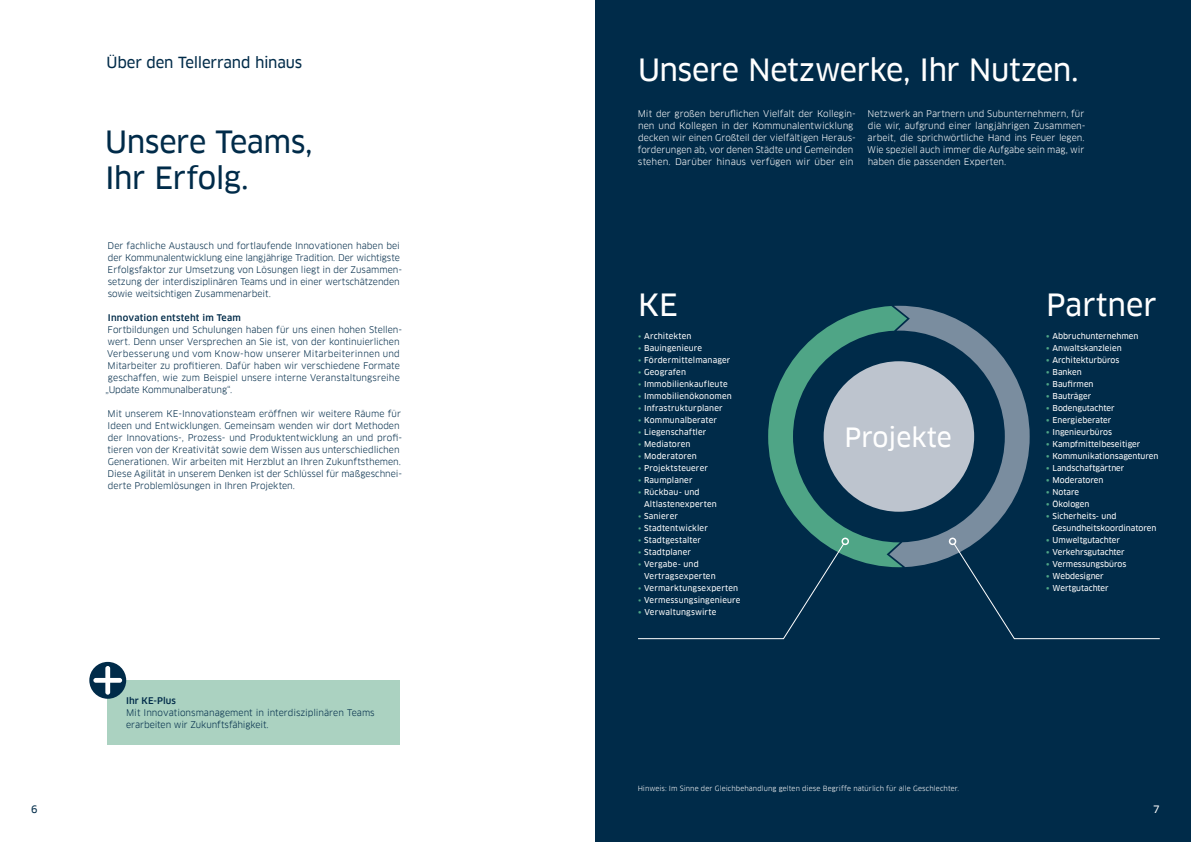
<style>
.page{position:relative;width:1191px;height:842px;background:#fff}
.page>*{position:absolute;margin:0;border:0;box-sizing:border-box;transform-origin:0 0}
.t1{font:30px "Clanfor LBBW News";letter-spacing:-.015em;color:#fff}
.t2{font:30px/36px "Clanfor LBBW News";letter-spacing:-.02em;color:#002b49}
.t3{font:26px "Clanfor LBBW News";color:#fff}
.t4{font:15px "Clanfor LBBW News";letter-spacing:-.015em;color:#002b49}
.t5{font:10px "Clanfor LBBW News";color:#002b49}
.t6{font:10px "Clanfor LBBW News";color:#fff}
.t7{font:9px/12px "Clanfor LBBW";color:#002b49}
.t8{font:9px/12px "Clanfor LBBW";color:#fff}
.t9{font:500 9px "Clanfor LBBW";letter-spacing:.02em;color:#002b49}
.t10{font:500 9px "Clanfor LBBW";color:#002b49}
.t11{font:8px/12px "Clanfor LBBW News";letter-spacing:.005em;color:#fff}
.t12{font:7px "Clanfor LBBW";letter-spacing:.01em;color:#fff}
.s1{color:#4fa586}
.s2{font-family:"Clanfor LBBW";font-weight:500;font-size:8.4px;color:#4fa586}
</style>
<div class="page">
<div style="left:595px;top:0;width:596px;height:842px;background:#002b49"></div>
<div style="left:108px;top:680px;width:292px;height:64px;background:#abd2c1"></div>
<div style="left:89px;top:662px;width:37px;height:37px;background:#002b49;border-radius:50%"></div>
<div style="left:105px;top:666px;width:5px;height:29px;background:#fff;border-radius:2px"></div>
<div style="left:93px;top:678px;width:29px;height:5px;background:#fff;border-radius:2px"></div>
<svg style="left:638px;top:306px;width:522px;height:334px"></svg>
<div style="left:841px;top:538px;width:8px;height:7px;border:2px solid #fff;border-radius:50%"></div>
<h3 class="t4" style="left:107px;top:54px;width:197px">Über den Tellerrand hinaus</h3>
<h1 class="t2" style="left:105px;top:124px;width:209px">Unsere Teams,<br>Ihr Erfolg.</h1>
<p class="t7" style="left:108px;top:239px;width:296px">Der fachliche Austausch und fortlaufende Innovationen haben bei der Kommunalentwicklung eine langjährige Tradition. Der wichtigste Erfolgsfaktor zur Umsetzung von Lösungen liegt in der Zusammen&shy;setzung der interdisziplinären Teams und in einer wertschätzenden sowie weitsichtigen Zusammenarbeit.</p>
<p class="t9" style="left:108px;top:312px;width:135px">Innovation entsteht im Team</p>
<p class="t7" style="left:105px;top:323px;width:298px">Fortbildungen und Schulungen haben für uns einen hohen Stellen&shy;wert. Denn unser Versprechen an Sie ist, von der kontinuierlichen Verbesserung und vom Know-how unserer Mitarbeiterinnen und Mitarbeiter zu profitieren. Dafür haben wir verschiedene Formate geschaffen, wie zum Beispiel unsere interne Veranstaltungsreihe „Update Kommunalberatung“.</p>
<p class="t7" style="left:108px;top:407px;width:296px">Mit unserem KE-Innovationsteam eröffnen wir weitere Räume für Ideen und Entwicklungen. Gemeinsam wenden wir dort Methoden der Innovations-, Prozess- und Produktentwicklung an und profi&shy;tieren von der Kreativität sowie dem Wissen aus unterschiedlichen Generationen. Wir arbeiten mit Herzblut an Ihren Zukunftsthemen.<br>Diese Agilität in unserem Denken ist der Schlüssel für maßgeschnei&shy;derte Problemlösungen in Ihren Projekten.</p>
<p class="t5" style="left:31px;top:803px;width:8px">6</p>
<p class="t10" style="left:126px;top:695px;width:51px">Ihr KE-Plus</p>
<p class="t7" style="left:126px;top:707px;width:250px">Mit Innovationsmanagement in interdisziplinären Teams erarbeiten wir Zukunftsfähigkeit.</p>
<h1 class="t1" style="left:638px;top:52px;width:442px">Unsere Netzwerke, Ihr Nutzen.</h1>
<p class="t8" style="left:638px;top:107px;width:220px">Mit der großen beruflichen Vielfalt der Kollegin&shy;nen und Kollegen in der Kommunalentwicklung decken wir einen Großteil der vielfältigen Heraus&shy;forderungen ab, vor denen Städte und Gemeinden stehen. Darüber hinaus verfügen wir über ein</p>
<p class="t8" style="left:867px;top:107px;width:220px">Netzwerk an Partnern und Subunternehmern, für die wir, aufgrund einer langjährigen Zusammen&shy;arbeit, die sprichwörtliche Hand ins Feuer legen.<br>Wie speziell auch immer die Aufgabe sein mag, wir haben die passenden Experten.</p>
<h1 class="t1" style="left:638px;top:287px;width:41px">KE</h1>
<h1 class="t1" style="left:1046px;top:287px;width:112px">Partner</h1>
<p class="t11" style="left:638px;top:330px;width:55px"><span class="s1">•</span> Architekten</p>
<p class="t11" style="left:638px;top:342px;width:66px"><span class="s1">•</span> Bauingenieure</p>
<p class="t11" style="left:638px;top:354px;width:94px"><span class="s1">•</span> Fördermittelmanager</p>
<p class="t11" style="left:638px;top:366px;width:49px"><span class="s1">•</span> Geografen</p>
<p class="t11" style="left:638px;top:378px;width:91px"><span class="s1">•</span> Immobilienkaufleute</p>
<p class="t11" style="left:638px;top:390px;width:95px"><span class="s1">•</span> Immobilienökonomen</p>
<p class="t11" style="left:638px;top:402px;width:86px"><span class="s1">•</span> Infrastrukturplaner</p>
<p class="t11" style="left:638px;top:414px;width:81px"><span class="s1">•</span> Kommunalberater</p>
<p class="t11" style="left:638px;top:426px;width:70px"><span class="s1">•</span> Liegenschaftler</p>
<p class="t11" style="left:638px;top:438px;width:54px"><span class="s1">•</span> Mediatoren</p>
<p class="t11" style="left:638px;top:450px;width:60px"><span class="s1">•</span> Moderatoren</p>
<p class="t11" style="left:638px;top:462px;width:71px"><span class="s1">•</span> Projektsteuerer</p>
<p class="t11" style="left:638px;top:474px;width:56px"><span class="s1">•</span> Raumplaner</p>
<p class="t11" style="left:644px;top:486px;width:74px;text-indent:-6px"><span class="s1">•</span> Rückbau- und<br>Altlastenexperten</p>
<p class="t11" style="left:638px;top:510px;width:41px"><span class="s1">•</span> Sanierer</p>
<p class="t11" style="left:638px;top:522px;width:71px"><span class="s1">•</span> Stadtentwickler</p>
<p class="t11" style="left:638px;top:534px;width:65px"><span class="s1">•</span> Stadtgestalter</p>
<p class="t11" style="left:638px;top:546px;width:55px"><span class="s1">•</span> Stadtplaner</p>
<p class="t11" style="left:644px;top:558px;width:73px;text-indent:-6px"><span class="s1">•</span> Vergabe- und<br>Vertragsexperten</p>
<p class="t11" style="left:638px;top:582px;width:102px"><span class="s1">•</span> Vermarktungsexperten</p>
<p class="t11" style="left:638px;top:594px;width:104px"><span class="s1">•</span> Vermessungsingenieure</p>
<p class="t11" style="left:638px;top:606px;width:80px"><span class="s2">•</span> Verwaltungswirte</p>
<h2 class="t3" style="left:844px;top:422px;width:109px">Projekte</h2>
<p class="t12" style="left:637px;top:784px;width:323px">Hinweis: Im Sinne der Gleichbehandlung gelten diese Begriffe natürlich für alle Geschlechter.</p>
<p class="t11" style="left:1046px;top:330px;width:94px"><span class="s2">•</span> Abbruchunternehmen</p>
<p class="t11" style="left:1046px;top:342px;width:77px"><span class="s2">•</span> Anwaltskanzleien</p>
<p class="t11" style="left:1046px;top:354px;width:75px"><span class="s2">•</span> Architekturbüros</p>
<p class="t11" style="left:1046px;top:366px;width:37px"><span class="s2">•</span> Banken</p>
<p class="t11" style="left:1046px;top:378px;width:49px"><span class="s2">•</span> Baufirmen</p>
<p class="t11" style="left:1046px;top:390px;width:47px"><span class="s2">•</span> Bauträger</p>
<p class="t11" style="left:1046px;top:402px;width:70px"><span class="s2">•</span> Bodengutachter</p>
<p class="t11" style="left:1046px;top:414px;width:67px"><span class="s2">•</span> Energieberater</p>
<p class="t11" style="left:1046px;top:426px;width:67px"><span class="s2">•</span> Ingenieurbüros</p>
<p class="t11" style="left:1046px;top:438px;width:96px"><span class="s2">•</span> Kampfmittelbeseitiger</p>
<p class="t11" style="left:1046px;top:450px;width:114px"><span class="s2">•</span> Kommunikationsagenturen</p>
<p class="t11" style="left:1046px;top:462px;width:80px"><span class="s2">•</span> Landschaftgärtner</p>
<p class="t11" style="left:1046px;top:474px;width:59px"><span class="s2">•</span> Moderatoren</p>
<p class="t11" style="left:1046px;top:486px;width:35px"><span class="s2">•</span> Notare</p>
<p class="t11" style="left:1046px;top:498px;width:45px"><span class="s2">•</span> Ökologen</p>
<p class="t11" style="left:1052px;top:510px;width:105px;text-indent:-6px"><span class="s2">•</span> Sicherheits- und<br>Gesundheitskoordinatoren</p>
<p class="t11" style="left:1046px;top:534px;width:75px"><span class="s2">•</span> Umweltgutachter</p>
<p class="t11" style="left:1046px;top:546px;width:80px"><span class="s2">•</span> Verkehrsgutachter</p>
<p class="t11" style="left:1046px;top:558px;width:82px"><span class="s2">•</span> Vermessungsbüros</p>
<p class="t11" style="left:1046px;top:570px;width:59px"><span class="s2">•</span> Webdesigner</p>
<p class="t11" style="left:1046px;top:582px;width:64px"><span class="s2">•</span> Wertgutachter</p>
<p class="t6" style="left:1153px;top:803px;width:8px">7</p>
</div>
